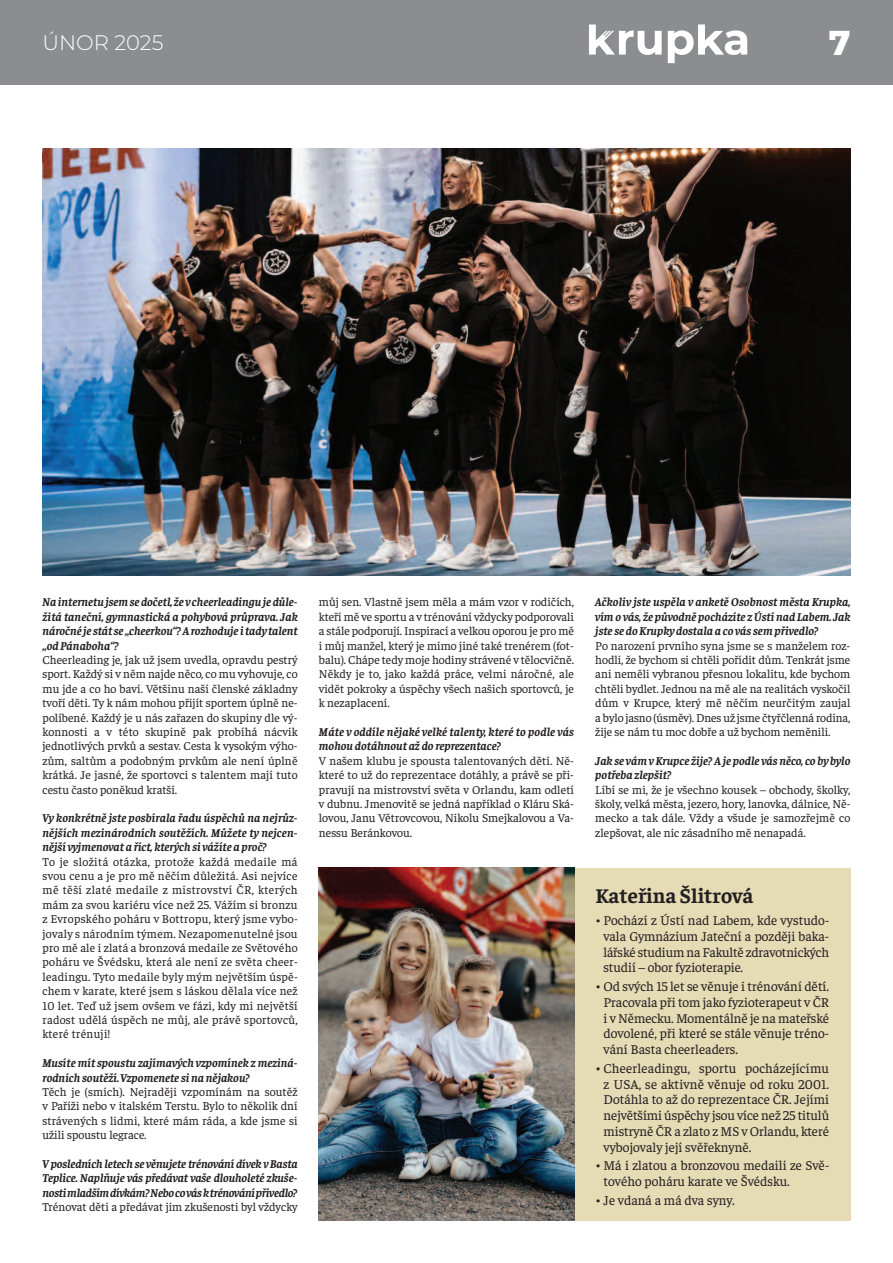
<style>
.page{position:relative;width:893px;height:1263px;background:#fff}
.page>*{position:absolute;margin:0;border:0;box-sizing:border-box;transform-origin:0 0}
.t1{font:800 34.5px "Montserrat";color:#fff}
.t2{font:700 21px "Faustina";color:#231f20}
.t3{font:300 21px "Montserrat";color:#fff}
.t4{font:13.5px/15.8px "Faustina";color:#231f20;text-align:justify}
.t5{font:12px/14.4px "Faustina";color:#231f20;text-align:justify}
.t6{font:italic 700 12px/14.4px "Faustina";color:#231f20;text-align:justify}
</style>
<div class="page">
<div style="left:0;top:0;width:893px;height:85px;background:#8b8d90"></div>
<svg style="left:668px;top:24px;width:79px;height:39px"></svg>
<svg style="left:589px;top:24px;width:73px;height:31px"></svg>
<div style="left:319px;top:867px;width:531px;height:353px;background:#e5dbb5"></div>
<img style="left:319px;top:867px;width:255px;height:353px">
<img style="left:43px;top:149px;width:807px;height:427px">
<h2 class="t3" style="left:43px;top:35px;width:122px">ÚNOR 2025</h2>
<h1 class="t1" style="left:829px;top:29px;width:23px">7</h1>
<p class="t6" style="left:43px;top:594px;width:257px">Nainternetujsemsedočetl, že v cheerleadingujedůle&shy;žitá taneční, gymnastická a pohybová průprava. Jak náročné je stát se „cheerkou“? Arozhoduje itady talent „od Pánaboha“?</p>
<p class="t5" style="left:43px;top:652px;width:257px">Cheerleading je, jak už jsem uvedla, opravdu pestrý sport. Každý si v něm najde něco, co mu vyhovuje, co mu jde a co ho baví. Většinu naší členské základny tvoří děti. Ty k nám mohou přijít sportem úplně ne&shy;políbené. Každý je u nás zařazen do skupiny dle vý&shy;konnosti a v této skupině pak probíhá nácvik jednotlivých prvků a sestav. Cesta k vysokým výho&shy;zům, saltům a podobným prvkům ale není úplně krátká. Je jasné, že sportovci s talentem mají tuto cestu často poněkud kratší.</p>
<p class="t6" style="left:43px;top:810px;width:257px">Vy konkrétně jste posbírala řadu úspěchů na nejrůz&shy;nějších mezinárodních soutěžích. Můžete ty nejcen&shy;nější vyjmenovat a říct, kterých si vážíte a proč?</p>
<p class="t5" style="left:43px;top:853px;width:257px">To je složitá otázka, protože každá medaile má svou cenu a je pro mě něčím důležitá. Asi nejvíce mě těší zlaté medaile z mistrovství ČR, kterých mám za svou kariéru více než 25. Vážím si bronzu z Evropského poháru v Bottropu, který jsme vybo&shy;jovaly s národním týmem. Nezapomenutelné jsou pro mě ale i zlatá a bronzová medaile ze Světového poháru ve Švédsku, která ale není ze světa cheer&shy;leadingu. Tyto medaile byly mým největším úspě&shy;chem v karate, které jsem s láskou dělala více než 10 let. Teď už jsem ovšem ve fázi, kdy mi největší radost udělá úspěch ne můj, ale právě sportovců, které trénuji!</p>
<p class="t6" style="left:43px;top:1055px;width:257px">Musíte mít spoustu zajímavých vzpomínek z meziná&shy;rodních soutěží.Vzpomenete si na nějakou?</p>
<p class="t5" style="left:43px;top:1084px;width:257px">Těch je (smích). Nejraději vzpomínám na soutěž v Paříži nebo v italském Terstu. Bylo to několik dní strávených s lidmi, které mám ráda, a kde jsme si užili spoustu legrace.</p>
<p class="t6" style="left:43px;top:1156px;width:257px">V posledních letech se věnujete trénování dívek v Basta Teplice. Naplňuje vás předávat vaše dlouholeté zkuše&shy;nostimladšímdívkám?Nebocovásktrénovánípřivedlo?</p>
<p class="t5" style="left:43px;top:1199px;width:257px">Trénovat děti a předávat jim zkušenosti byl vždycky</p>
<p class="t5" style="left:319px;top:594px;width:257px">můj sen. Vlastně jsem měla a mám vzor v rodičích, kteří mě ve sportu a v trénování vždycky podporovali a stále podporují. Inspirací a velkou oporou je pro mě i můj manžel, který je mimo jiné také trenérem (fot&shy;balu). Chápe tedy moje hodiny strávené v tělocvičně.<br>Někdy je to, jako každá práce, velmi náročné, ale vidět pokroky a úspěchy všech našich sportovců, je k nezaplacení.</p>
<p class="t6" style="left:319px;top:724px;width:257px">Máte v oddíle nějaké velké talenty, které to podle vás mohou dotáhnout až do reprezentace?</p>
<p class="t5" style="left:319px;top:753px;width:257px">V našem klubu je spousta talentovaných dětí. Ně&shy;které to už do reprezentace dotáhly, a právě se při&shy;pravují na mistrovství světa v Orlandu, kam odletí v dubnu. Jmenovitě se jedná například o Kláru Ská&shy;lovou, Janu Větrovcovou, Nikolu Smejkalovou a Va&shy;nessu Beránkovou.</p>
<p class="t6" style="left:595px;top:594px;width:257px">Ačkoliv jste uspěla v anketě Osobnost města Krupka, vím o vás, že původně pocházíte zÚstí nad Labem. Jak jste se do Krupky dostala a co vás sem přivedlo?</p>
<p class="t5" style="left:595px;top:637px;width:257px">Po narození prvního syna jsme se s manželem roz&shy;hodli, že bychom si chtěli pořídit dům. Tenkrát jsme ani neměli vybranou přesnou lokalitu, kde bychom chtěli bydlet. Jednou na mě ale na realitách vyskočil dům v Krupce, který mě něčím neurčitým zaujal a bylo jasno (úsměv). Dnes už jsme čtyřčlenná rodina, žije se nám tu moc dobře a už bychom neměnili.</p>
<p class="t6" style="left:595px;top:753px;width:257px">Jak se vám v Krupce žije? A je podle vás něco, co by bylo potřeba zlepšit?</p>
<p class="t5" style="left:595px;top:781px;width:257px">Líbí se mi, že je všechno kousek – obchody, školky, školy, velká města, jezero, hory, lanovka, dálnice, Ně&shy;mecko a tak dále. Vždy a všude je samozřejmě co zlepšovat, ale nic zásadního mě nenapadá.</p>
<h2 class="t2" style="left:595px;top:881px;width:160px">Kateřina Šlitrová</h2>
<p class="t4" style="left:603px;top:912px;width:227px;text-indent:-8px">• Pochází z Ústí nad Labem, kde vystudo&shy;vala Gymnázium Jateční a později baka&shy;lářské studium na Fakultě zdravotnických studií – obor fyzioterapie.</p>
<p class="t4" style="left:604px;top:978px;width:227px;text-indent:-8px">• Od svých 15 let se věnuje i trénování dětí.<br>Pracovala při tom jako fyzioterapeut v ČR i v Německu. Momentálně je na mateřské dovolené, při které se stále věnuje tréno&shy;vání Basta cheerleaders.</p>
<p class="t4" style="left:604px;top:1059px;width:227px;text-indent:-8px">• Cheerleadingu, sportu pocházejícímu z USA, se aktivně věnuje od roku 2001.<br>Dotáhla to až do reprezentace ČR. Jejími největšími úspěchy jsou více než 25 titulů mistryně ČR a zlato z MS v Orlandu, které vybojovaly její svěřeknyně.</p>
<p class="t4" style="left:604px;top:1157px;width:227px;text-indent:-8px">• Má i zlatou a bronzovou medaili ze Svě&shy;tového poháru karate ve Švédsku.</p>
<p class="t4" style="left:595px;top:1191px;width:141px">• Je vdaná a má dva syny.</p>
</div>
